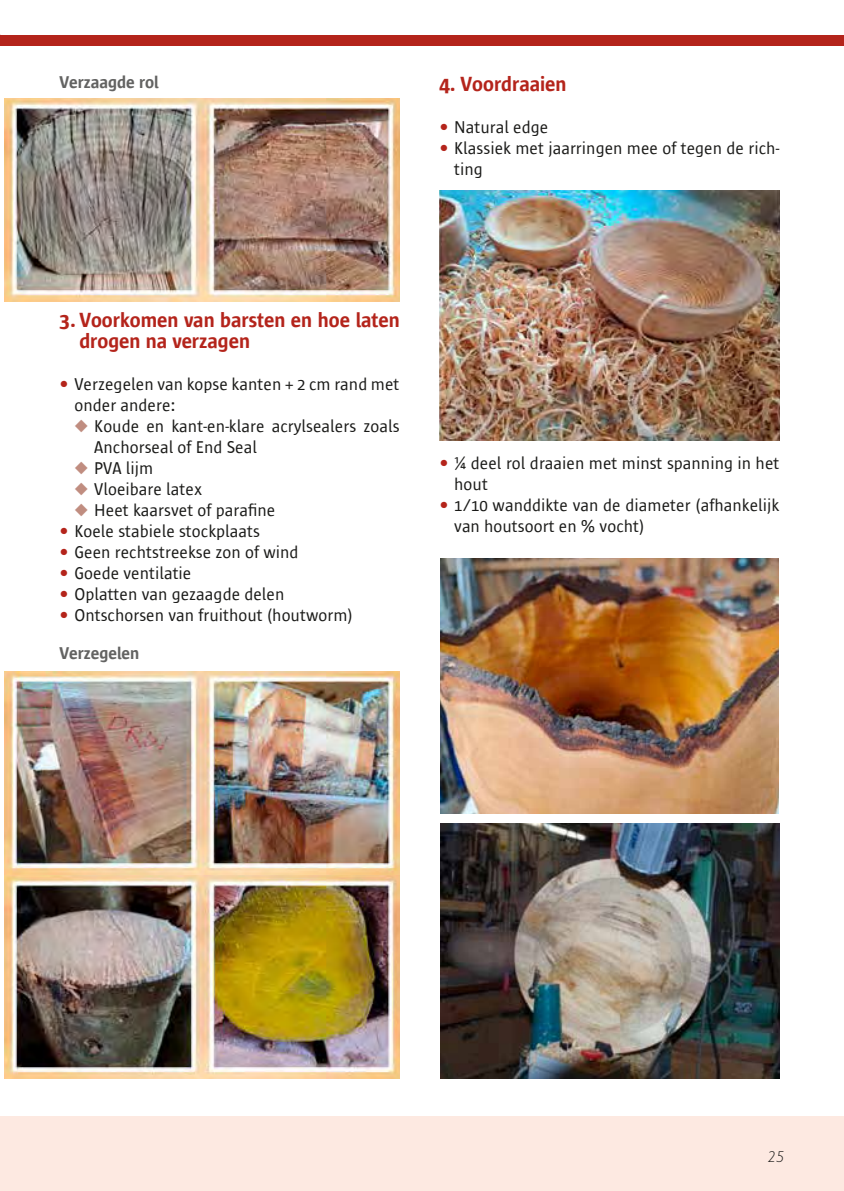
<style>
.page{position:relative;width:844px;height:1191px;background:#fff}
.page>*{position:absolute;margin:0;border:0;box-sizing:border-box;transform-origin:0 0}
.t1{font:600 21px/21px "Sun Sans";color:#b4241b}
.t2{font:17.5px/21px "Sun Sans";color:#1a1a18}
.t3{font:600 17.5px "Sun Sans";color:#636362}
.t4{font:italic 300 15.75px "Gill Sans MT Pro";color:#1a1a18}
.s1{font-weight:600;color:#b4241b}
.s2{color:#c08d80}
</style>
<div class="page">
<div style="left:0;top:1116px;width:843px;height:75px;background:#fde9e1"></div>
<div style="left:0;top:35px;width:843px;height:11px;background:#b4241b"></div>
<img style="left:5px;top:98px;width:394px;height:203px">
<img style="left:5px;top:671px;width:394px;height:407px">
<img style="left:439px;top:190px;width:340px;height:250px">
<img style="left:440px;top:558px;width:338px;height:255px">
<img style="left:440px;top:823px;width:339px;height:255px">
<p class="t3" style="left:60px;top:73px;width:101px">Verzaagde rol</p>
<p class="t1" style="left:439px;top:74px;width:129px">4. Voordraaien</p>
<p class="t2" style="left:439px;top:117px;width:110px"><span class="s1">•</span> Natural edge</p>
<p class="t2" style="left:454px;top:138px;width:326px;text-indent:-15px"><span class="s1">•</span> Klassiek met jaarringen mee of tegen de rich&shy;ting</p>
<p class="t1" style="left:79px;top:309px;width:321px;text-indent:-20px">3. Voorkomen van barsten en hoe laten drogen na verzagen</p>
<p class="t2" style="left:74px;top:373px;width:326px;text-indent:-15px"><span class="s1">•</span> Verzegelen van kopse kanten + 2 cm rand met onder andere:</p>
<p class="t2" style="left:94px;top:415px;width:307px;text-indent:-20px"><span class="s2">◆</span> Koude en kant-en-klare acrylsealers zoals<br>Anchorseal of End Seal</p>
<p class="t2" style="left:74px;top:457px;width:80px"><span class="s2">◆</span> PVA lijm</p>
<p class="t2" style="left:74px;top:478px;width:129px"><span class="s2">◆</span> Vloeibare latex</p>
<p class="t2" style="left:74px;top:499px;width:202px"><span class="s2">◆</span> Heet kaarsvet of parafine</p>
<p class="t2" style="left:60px;top:520px;width:202px"><span class="s1">•</span> Koele stabiele stockplaats</p>
<p class="t2" style="left:60px;top:541px;width:240px"><span class="s1">•</span> Geen rechtstreekse zon of wind</p>
<p class="t2" style="left:60px;top:562px;width:133px"><span class="s1">•</span> Goede ventilatie</p>
<p class="t2" style="left:60px;top:583px;width:226px"><span class="s1">•</span> Oplatten van gezaagde delen</p>
<p class="t2" style="left:60px;top:604px;width:294px"><span class="s1">•</span> Ontschorsen van fruithout (houtworm)</p>
<p class="t3" style="left:60px;top:644px;width:81px">Verzegelen</p>
<p class="t2" style="left:454px;top:453px;width:326px;text-indent:-15px"><span class="s1">•</span> ¼ deel rol draaien met minst spanning in het hout</p>
<p class="t2" style="left:454px;top:495px;width:326px;text-indent:-15px"><span class="s1">•</span> 1/10 wanddikte van de diameter (afhankelijk van houtsoort en % vocht)</p>
<p class="t4" style="left:767px;top:1147px;width:19px">25</p>
</div>
